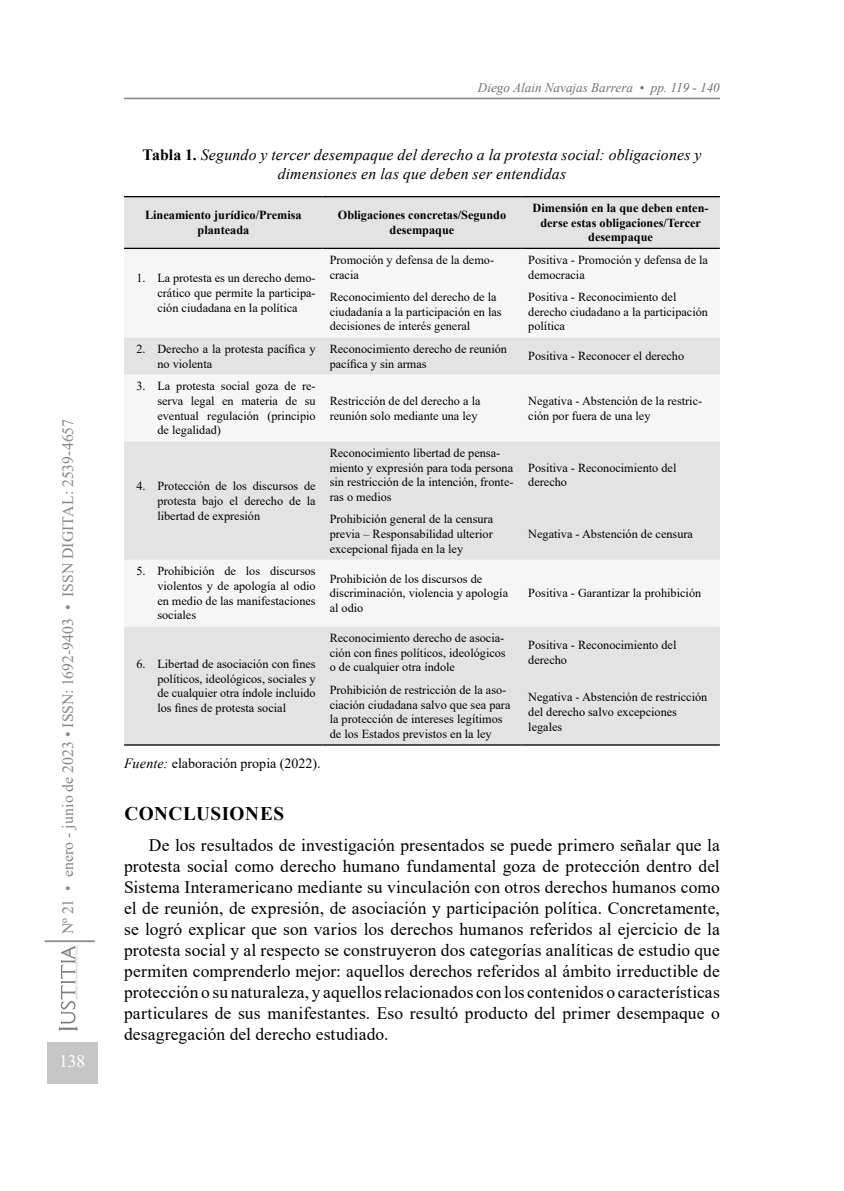
<style>
.page{position:relative;width:844px;height:1191px;background:#fff}
.page>*{position:absolute;margin:0;border:0;box-sizing:border-box;transform-origin:0 0}
.t1{font:700 19.25px "Times New Roman";letter-spacing:.025em;color:#000}
.t2{font:17.5px/21px "Times New Roman";letter-spacing:.005em;color:#000;text-align:justify}
.t3{font:17.5px "Times New Roman";color:#fff}
.t4{font:italic 15.75px/19.2px "Times New Roman";letter-spacing:.01em;color:#000;text-align:center}
.t5{font:15.75px "Times New Roman";color:#878787}
.t6{font:14px "Times New Roman";color:#000}
.t7{font:italic 13.12px "Times New Roman";color:#706f6f}
.t8{font:12.25px/14.7px "Times New Roman";color:#000}
.t9{font:700 12.25px/14.7px "Times New Roman";color:#000;text-align:center}
.s1{font-weight:700;font-style:normal}
.s2{font-style:italic}
</style>
<div class="page">
<svg style="left:59px;top:946px;width:19px;height:84px"></svg>
<hr style="left:45px;top:940px;width:50px;height:2px;background:#878787">
<div style="left:47px;top:1042px;width:50px;height:42px;background:#c6c6c6"></div>
<hr style="left:124px;top:98px;width:595px;height:1px;background:#878787">
<div style="left:124px;top:197px;width:595px;height:547px;background:#e3e3e3"></div>
<svg style="left:124px;top:249px;width:595px;height:377px;fill:#f6f6f6"></svg>
<hr style="left:124px;top:196px;width:198px;height:1px;background:#000">
<hr style="left:322px;top:196px;width:199px;height:1px;background:#000">
<hr style="left:521px;top:196px;width:198px;height:1px;background:#000">
<hr style="left:124px;top:248px;width:198px;height:1px;background:#000">
<hr style="left:322px;top:248px;width:199px;height:1px;background:#000">
<hr style="left:521px;top:248px;width:198px;height:1px;background:#000">
<hr style="left:124px;top:744px;width:198px;height:1px;background:#000">
<hr style="left:322px;top:744px;width:199px;height:1px;background:#000">
<hr style="left:521px;top:744px;width:198px;height:1px;background:#000">
<p class="t5" style="left:57px;top:934px;width:516px;rotate:-90deg">Nº 21 • enero - junio de 2023 • ISSN: 1692-9403 • ISSN DIGITAL: 2539-4657</p>
<h2 class="t3" style="left:59px;top:1048px;width:28px">138</h2>
<p class="t7" style="left:478px;top:78px;width:243px">Diego Alain Navajas Barrera • pp. 119 - 140</p>
<p class="t4" style="left:142px;top:144px;width:560px"><span class="s1">Tabla 1.</span> Segundo y tercer desempaque del derecho a la protesta social: obligaciones y dimensiones en las que deben ser entendidas</p>
<p class="t9" style="left:145px;top:207px;width:158px">Lineamiento jurídico/Premisa planteada</p>
<p class="t9" style="left:338px;top:207px;width:170px">Obligaciones concretas/Segundo desempaque</p>
<p class="t9" style="left:532px;top:200px;width:177px">Dimensión en la que deben enten&shy;derse estas obligaciones/Tercer desempaque</p>
<p class="t8" style="left:157px;top:271px;width:160px;text-align:justify;text-indent:-21px">1. La protesta es un derecho demo&shy;crático que permite la participa&shy;ción ciudadana en la política</p>
<p class="t8" style="left:329px;top:252px;width:166px">Promoción y defensa de la demo&shy;cracia</p>
<p class="t8" style="left:528px;top:252px;width:181px">Positiva - Promoción y defensa de la democracia</p>
<p class="t8" style="left:329px;top:289px;width:173px">Reconocimiento del derecho de la ciudadanía a la participación en las decisiones de interés general</p>
<p class="t8" style="left:528px;top:289px;width:181px">Positiva - Reconocimiento del derecho ciudadano a la participación política</p>
<p class="t8" style="left:157px;top:341px;width:160px;text-indent:-21px">2. Derecho a la protesta pacífica y no violenta</p>
<p class="t8" style="left:329px;top:341px;width:179px">Reconocimiento derecho de reunión pacífica y sin armas</p>
<p class="t8" style="left:528px;top:348px;width:157px">Positiva - Reconocer el derecho</p>
<p class="t8" style="left:157px;top:378px;width:160px;text-align:justify;text-indent:-21px">3. La protesta social goza de re&shy;serva legal en materia de su eventual regulación (principio de legalidad)</p>
<p class="t8" style="left:329px;top:393px;width:152px">Restricción de del derecho a la reunión solo mediante una ley</p>
<p class="t8" style="left:528px;top:393px;width:175px">Negativa - Abstención de la restric&shy;ción por fuera de una ley</p>
<p class="t8" style="left:157px;top:478px;width:160px;text-align:justify;text-indent:-21px">4. Protección de los discursos de protesta bajo el derecho de la libertad de expresión</p>
<p class="t8" style="left:329px;top:445px;width:185px">Reconocimiento libertad de pensa&shy;miento y expresión para toda persona sin restricción de la intención, fronte&shy;ras o medios</p>
<p class="t8" style="left:329px;top:511px;width:165px;text-align:justify">Prohibición general de la censura previa – Responsabilidad ulterior excepcional fijada en la ley</p>
<p class="t8" style="left:157px;top:563px;width:160px;text-align:justify;text-indent:-21px">5. Prohibición de los discursos violentos y de apología al odio en medio de las manifestaciones sociales</p>
<p class="t8" style="left:329px;top:571px;width:180px">Prohibición de los discursos de discriminación, violencia y apología al odio</p>
<p class="t8" style="left:528px;top:459px;width:150px">Positiva - Reconocimiento del derecho</p>
<p class="t8" style="left:528px;top:526px;width:166px">Negativa - Abstención de censura</p>
<p class="t8" style="left:528px;top:585px;width:174px">Positiva - Garantizar la prohibición</p>
<p class="t8" style="left:157px;top:656px;width:160px;text-align:justify;text-indent:-21px">6. Libertad de asociación con fines políticos, ideológicos, sociales y de cualquier otra índole incluido los fines de protesta social</p>
<p class="t8" style="left:329px;top:630px;width:177px;text-align:justify">Reconocimiento derecho de asocia&shy;ción con fines políticos, ideológicos o de cualquier otra índole</p>
<p class="t8" style="left:528px;top:637px;width:150px">Positiva - Reconocimiento del derecho</p>
<p class="t8" style="left:329px;top:682px;width:182px">Prohibición de restricción de la aso&shy;ciación ciudadana salvo que sea para la protección de intereses legítimos de los Estados previstos en la ley</p>
<p class="t8" style="left:528px;top:689px;width:180px">Negativa - Abstención de restricción del derecho salvo excepciones legales</p>
<p class="t6" style="left:124px;top:753px;width:198px"><span class="s2">Fuente:</span> elaboración propia (2022).</p>
<h1 class="t1" style="left:124px;top:800px;width:161px">CONCLUSIONES</h1>
<p class="t2" style="left:124px;top:834px;width:597px;text-indent:25px">De los resultados de investigación presentados se puede primero señalar que la protesta social como derecho humano fundamental goza de protección dentro del Sistema Interamericano mediante su vinculación con otros derechos humanos como el de reunión, de expresión, de asociación y participación política. Concretamente, se logró explicar que son varios los derechos humanos referidos al ejercicio de la protesta social y al respecto se construyeron dos categorías analíticas de estudio que permiten comprenderlo mejor: aquellos derechos referidos al ámbito irreductible de protección o su naturaleza, y aquellos relacionados con los contenidos o características particulares de sus manifestantes. Eso resultó producto del primer desempaque o desagregación del derecho estudiado.</p>
</div>
